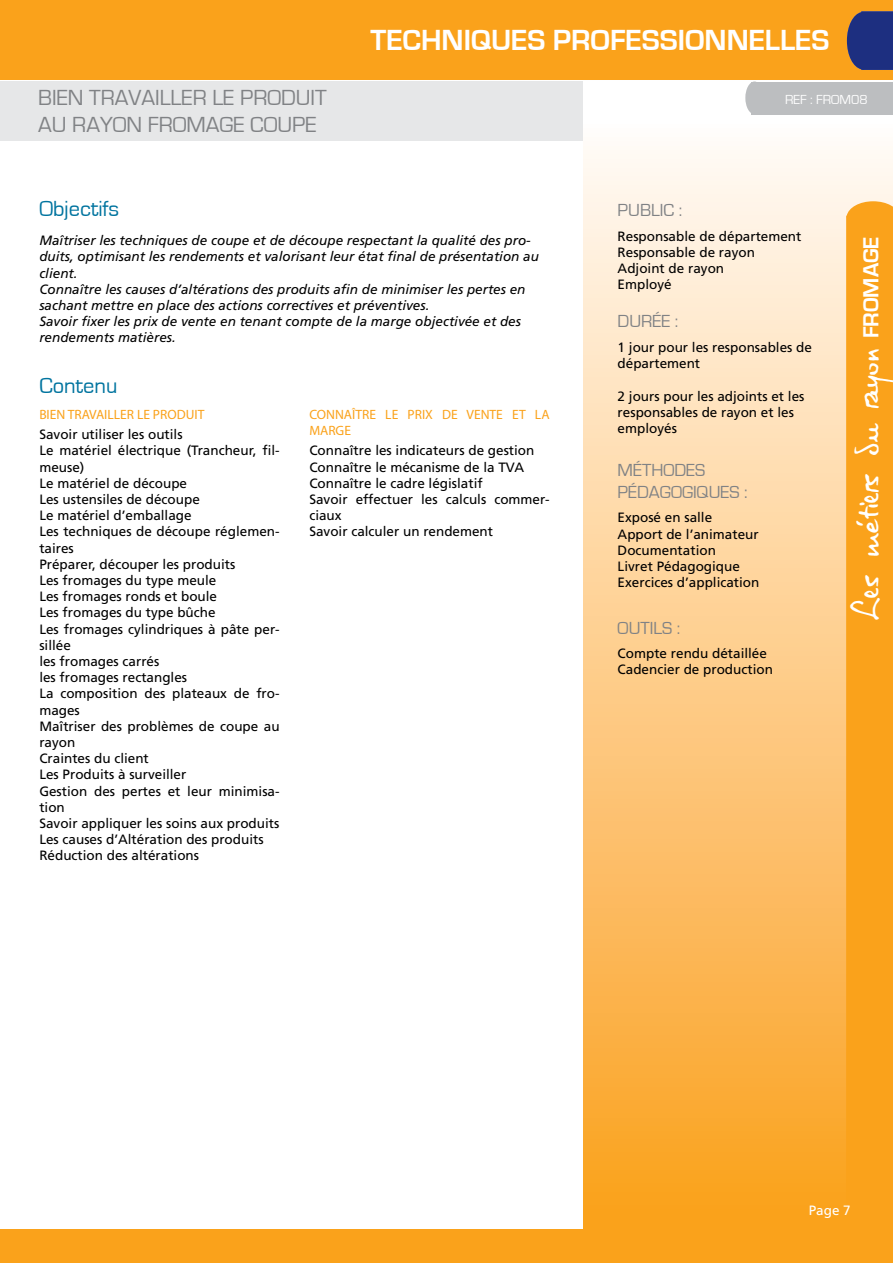
<style>
.page{position:relative;width:893px;height:1263px;background:#fff}
.page>*{position:absolute;margin:0;border:0;box-sizing:border-box;transform-origin:0 0}
.t1{font:700 30px "Eurostile";color:#fff}
.t2{font:30px "Virginie";color:#fff}
.t3{font:22.5px/27px "Eurostile";color:#808285}
.t4{font:22.5px "Eurostile";color:#00749f}
.t5{font:18px/21.6px "Eurostile";color:#808285}
.t6{font:18px "Eurostile";color:#fff}
.t7{font:13.5px/16.2px "Frutiger";color:#000}
.t8{font:italic 13.5px/16.2px "Frutiger";color:#000}
.t9{font:13.5px/16.2px "Myriad Pro";color:#faa21b}
.t10{font:13.5px "Eurostile";color:#fff}
.t11{font:13.5px "Frutiger";color:#fff}
.s1{font-family:"Eurostile";font-weight:700;font-size:22.5px}
</style>
<div class="page">
<div style="left:0;top:0;width:893px;height:79px;background:#faa21b"></div>
<div style="left:584px;top:119px;width:309px;height:1111px;background:linear-gradient(to bottom,#fffbfa,#fba01b)"></div>
<div style="left:0;top:1229px;width:893px;height:34px;background:#faa21b"></div>
<div style="left:846px;top:201px;width:47px;height:1028px;background:#faa21b"></div>
<div style="left:754px;top:82px;width:139px;height:33px;background:#bcbec0"></div>
<div style="left:745px;top:81px;width:19px;height:33px;background:#bcbec0;border-radius:50%"></div>
<div style="left:751px;top:82px;width:139px;height:33px;background:#bcbec0"></div>
<svg style="left:847px;top:11px;width:46px;height:59px"></svg>
<div style="left:0;top:81px;width:583px;height:59px;background:#e6e7e8"></div>
<h2 class="t3" style="left:38px;top:84px;width:290px">BIEN TRAVAILLER LE PRODUIT<br>AU RAYON FROMAGE COUPE</h2>
<h1 class="t1" style="left:370px;top:24px;width:460px">TECHNIQUES PROFESSIONNELLES</h1>
<h3 class="t6" style="left:788px;top:89px;width:87px">REF : xxxxxx</h3>
<p class="t10" style="left:785px;top:93px;width:84px">REF : FROM08</p>
<h2 class="t4" style="left:39px;top:197px;width:81px">Objectifs</h2>
<p class="t8" style="left:39px;top:232px;width:501px">Maîtriser les techniques de coupe et de découpe respectant la qualité des pro&shy;duits, optimisant les rendements et valorisant leur état final de présentation au client.<br>Connaître les causes d’altérations des produits afin de minimiser les pertes en sachant mettre en place des actions correctives et préventives.<br>Savoir fixer les prix de vente en tenant compte de la marge objectivée et des rendements matières.</p>
<h2 class="t4" style="left:39px;top:374px;width:80px">Contenu</h2>
<p class="t9" style="left:39px;top:406px;width:167px">BIEN TRAVAILLER LE PRODUIT</p>
<p class="t7" style="left:39px;top:426px;width:242px">Savoir utiliser les outils<br>Le matériel électrique (Trancheur, fil&shy;meuse)<br>Le matériel de découpe<br>Les ustensiles de découpe<br>Le matériel d’emballage<br>Les techniques de découpe réglemen&shy;taires<br>Préparer, découper les produits<br>Les fromages du type meule<br>Les fromages ronds et boule<br>Les fromages du type bûche<br>Les fromages cylindriques à pâte per&shy;sillée<br>les fromages carrés<br>les fromages rectangles<br>La composition des plateaux de fro&shy;mages<br>Maîtriser des problèmes de coupe au rayon<br>Craintes du client<br>Les Produits à surveiller<br>Gestion des pertes et leur minimisa&shy;tion<br>Savoir appliquer les soins aux produits<br>Les causes d’Altération des produits<br>Réduction des altérations</p>
<p class="t9" style="left:309px;top:406px;width:242px">CONNAÎTRE LE PRIX DE VENTE ET LA<br>MARGE</p>
<p class="t7" style="left:309px;top:442px;width:242px">Connaître les indicateurs de gestion<br>Connaître le mécanisme de la TVA<br>Connaître le cadre législatif<br>Savoir effectuer les calculs commer&shy;ciaux<br>Savoir calculer un rendement</p>
<h3 class="t5" style="left:618px;top:200px;width:66px">PUBLIC :</h3>
<p class="t7" style="left:618px;top:228px;width:185px">Responsable de département<br>Responsable de rayon<br>Adjoint de rayon<br>Employé</p>
<h3 class="t5" style="left:618px;top:311px;width:62px">DURÉE :</h3>
<p class="t7" style="left:618px;top:339px;width:196px">1 jour pour les responsables de département</p>
<p class="t7" style="left:618px;top:388px;width:188px">2 jours pour les adjoints et les responsables de rayon et les employés</p>
<h3 class="t5" style="left:618px;top:460px;width:131px">MÉTHODES<br>PÉDAGOGIQUES :</h3>
<p class="t7" style="left:618px;top:509px;width:143px">Exposé en salle<br>Apport de l’animateur<br>Documentation<br>Livret Pédagogique<br>Exercices d’application</p>
<h3 class="t5" style="left:618px;top:617px;width:64px">OUTILS :</h3>
<p class="t7" style="left:618px;top:645px;width:157px">Compte rendu détaillée<br>Cadencier de production</p>
<h1 class="t2" style="left:851px;top:620px;width:385px;rotate:-90deg">Les métiers du rayon <span class="s1">FROMAGE</span></h1>
<p class="t11" style="left:809px;top:1202px;width:44px">Page 7</p>
</div>
